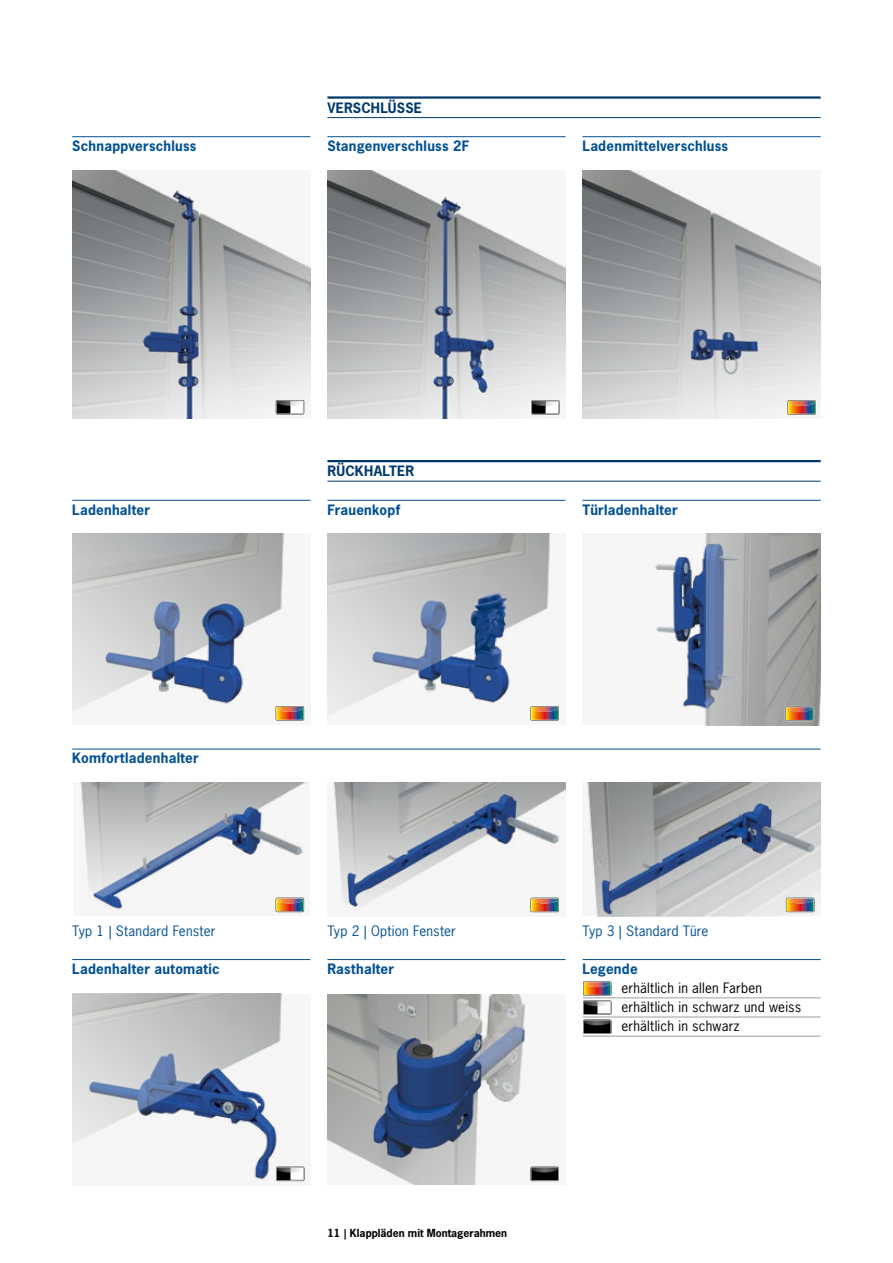
<style>
.page{position:relative;width:893px;height:1263px;background:#fff}
.page>*{position:absolute;margin:0;border:0;box-sizing:border-box;transform-origin:0 0}
.t1{font:700 13.5px "News Gothic";letter-spacing:.02em;color:#005092}
.t2{font:13.5px/19.2px "News Gothic";letter-spacing:.015em;color:#000}
.t3{font:13.5px "News Gothic";letter-spacing:.015em;color:#005092}
.t4{font:700 13.5px "News Gothic";letter-spacing:.015em;color:#003a6b}
.t5{font:700 10.5px "News Gothic";color:#000}
</style>
<div class="page">
<img style="left:327px;top:534px;width:224px;height:184px">
<img style="left:72px;top:534px;width:215px;height:178px">
<svg style="left:275px;top:706px;width:30px;height:15px"></svg>
<svg style="left:530px;top:706px;width:29px;height:15px"></svg>
<img style="left:649px;top:534px;width:172px;height:191px">
<svg style="left:785px;top:706px;width:29px;height:15px"></svg>
<img style="left:583px;top:170px;width:238px;height:248px">
<img style="left:72px;top:170px;width:238px;height:249px">
<svg style="left:787px;top:400px;width:29px;height:15px"></svg>
<svg style="left:275px;top:399px;width:30px;height:16px"></svg>
<img style="left:327px;top:170px;width:239px;height:248px">
<svg style="left:531px;top:400px;width:29px;height:15px"></svg>
<img style="left:80px;top:782px;width:230px;height:131px">
<svg style="left:275px;top:897px;width:30px;height:15px"></svg>
<img style="left:333px;top:782px;width:233px;height:131px">
<img style="left:586px;top:782px;width:235px;height:134px">
<svg style="left:785px;top:897px;width:29px;height:15px"></svg>
<svg style="left:530px;top:897px;width:29px;height:15px"></svg>
<svg style="left:583px;top:981px;width:29px;height:53px"></svg>
<hr style="left:327px;top:96px;width:494px;height:3px;background:#003a6b">
<hr style="left:327px;top:117px;width:494px;height:1px;background:#003a6b">
<hr style="left:327px;top:136px;width:239px;height:1px;background:#005092">
<hr style="left:72px;top:136px;width:238px;height:1px;background:#005092">
<hr style="left:583px;top:136px;width:238px;height:1px;background:#005092">
<hr style="left:72px;top:749px;width:749px;height:1px;background:#005092">
<hr style="left:327px;top:460px;width:494px;height:2px;background:#003a6b">
<hr style="left:327px;top:481px;width:494px;height:1px;background:#003a6b">
<hr style="left:72px;top:500px;width:238px;height:1px;background:#005092">
<hr style="left:327px;top:500px;width:239px;height:1px;background:#005092">
<hr style="left:583px;top:500px;width:238px;height:1px;background:#005092">
<hr style="left:72px;top:959px;width:238px;height:1px;background:#005092">
<hr style="left:327px;top:959px;width:239px;height:1px;background:#005092">
<hr style="left:583px;top:959px;width:238px;height:1px;background:#005092">
<hr style="left:583px;top:997px;width:238px;height:1px;background:#9d9d9c">
<hr style="left:583px;top:1017px;width:238px;height:1px;background:#9d9d9c">
<hr style="left:583px;top:1036px;width:238px;height:1px;background:#9d9d9c">
<img style="left:72px;top:994px;width:232px;height:188px">
<svg style="left:275px;top:1166px;width:30px;height:15px"></svg>
<img style="left:327px;top:994px;width:231px;height:191px">
<svg style="left:530px;top:1166px;width:29px;height:15px"></svg>
<p class="t4" style="left:327px;top:99px;width:96px">VERSCHLÜSSE</p>
<p class="t1" style="left:72px;top:137px;width:126px">Schnappverschluss</p>
<p class="t1" style="left:327px;top:137px;width:143px">Stangenverschluss 2F</p>
<p class="t1" style="left:583px;top:137px;width:147px">Ladenmittelverschluss</p>
<p class="t4" style="left:327px;top:462px;width:88px">RÜCKHALTER</p>
<p class="t1" style="left:72px;top:500px;width:79px">Ladenhalter</p>
<p class="t1" style="left:327px;top:500px;width:74px">Frauenkopf</p>
<p class="t1" style="left:583px;top:500px;width:97px">Türladenhalter</p>
<p class="t1" style="left:72px;top:749px;width:128px">Komfortladenhalter</p>
<p class="t3" style="left:72px;top:922px;width:145px">Typ 1 | Standard Fenster</p>
<p class="t3" style="left:327px;top:922px;width:130px">Typ 2 | Option Fenster</p>
<p class="t3" style="left:583px;top:922px;width:127px">Typ 3 | Standard Türe</p>
<p class="t1" style="left:72px;top:960px;width:149px">Ladenhalter automatic</p>
<p class="t1" style="left:327px;top:960px;width:68px">Rasthalter</p>
<p class="t1" style="left:583px;top:960px;width:57px">Legende</p>
<p class="t2" style="left:622px;top:978px;width:181px">erhältlich in allen Farben erhältlich in schwarz und weiss erhältlich in schwarz</p>
<p class="t5" style="left:327px;top:1226px;width:181px">11 | Klappläden mit Montagerahmen</p>
</div>
